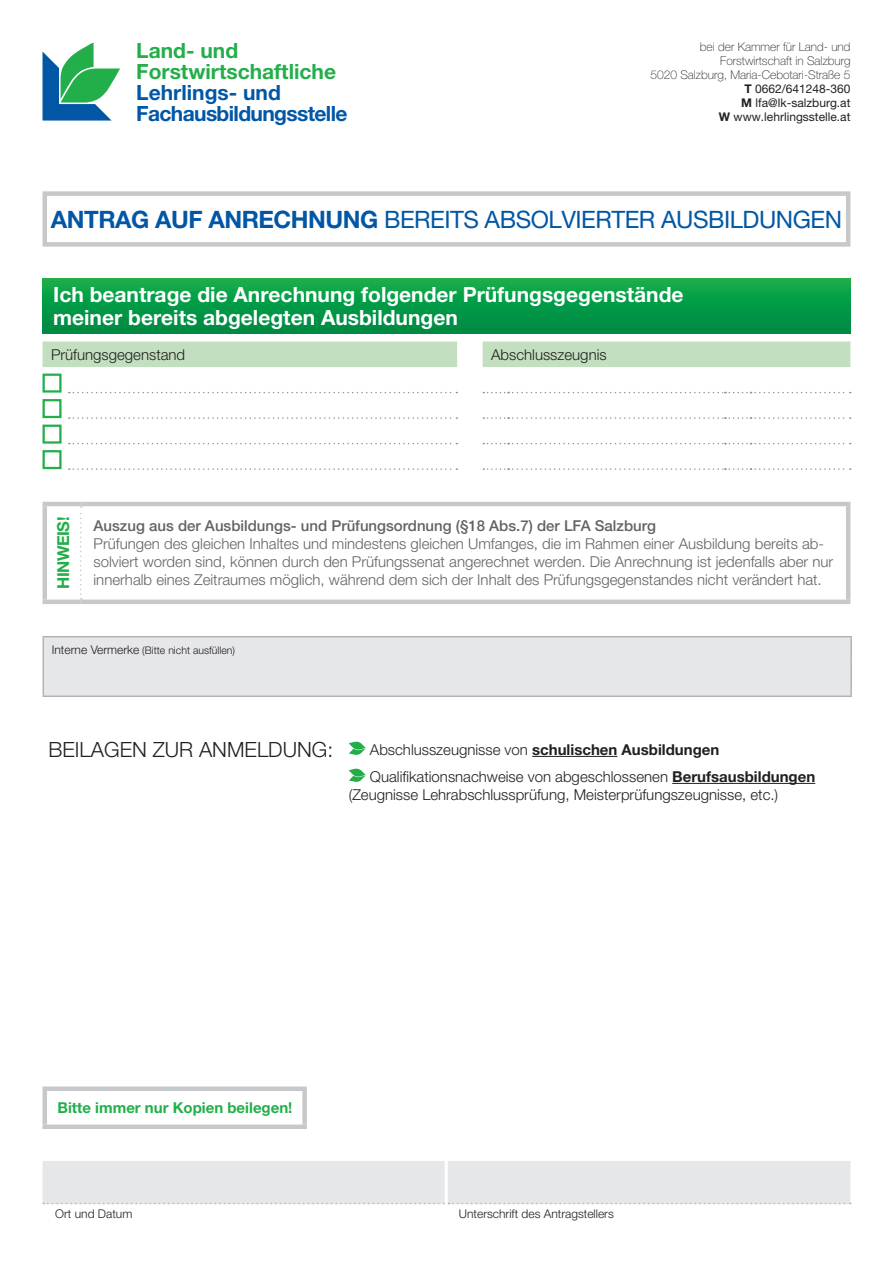
<style>
.page{position:relative;width:893px;height:1263px;background:#fff}
.page>*{position:absolute;margin:0;border:0;box-sizing:border-box;transform-origin:0 0}
.t1{font:24px "Helvetica Neue LT Pro";letter-spacing:-.02em;color:#0157a5}
.t2{font:700 21px/22.5px "Helvetica Neue LT Pro";color:#fff}
.t3{font:700 21px/21px "Helvetica Neue LT Pro";letter-spacing:-.03em;color:#0157a5}
.t4{font:700 21px/21px "Helvetica Neue LT Pro";color:#22af4a}
.t5{font:300 21px "Helvetica Neue LT Pro";color:#231f20}
.t6{font:700 16.5px "Helvetica Neue LT Pro";letter-spacing:-.03em;color:#22af4a}
.t7{font:300 15px/18px "Helvetica Neue LT Pro";color:#636366}
.t8{font:300 15px/27px "Helvetica Neue LT Pro";color:#231f20}
.t9{font:500 15px "Helvetica Neue LT Pro";color:#636366}
.t10{font:700 15px "Helvetica Neue LT Pro";color:#22af4a}
.t11{font:100 12px/13.8px "Helvetica Neue LT Pro";color:#231f20;text-align:right}
.t12{font:300 12px "Helvetica Neue LT Pro";color:#231f20}
.t13{font:300 10.5px "Helvetica Neue LT Pro";color:#231f20}
.s1{font-weight:700}
.s2{font-weight:400}
.s3{font-size:12px}
</style>
<div class="page">
<hr style="left:43px;top:502px;width:38px;height:4px;background:#c7c8ca">
<hr style="left:43px;top:506px;width:4px;height:94px;background:#c7c8ca">
<hr style="left:81px;top:502px;width:769px;height:4px;background:#c7c8ca">
<hr style="left:846px;top:506px;width:4px;height:94px;background:#c7c8ca">
<hr style="left:43px;top:600px;width:38px;height:4px;background:#c7c8ca">
<hr style="left:81px;top:600px;width:769px;height:4px;background:#c7c8ca">
<svg style="left:80px;top:506px;width:2px;height:94px"></svg>
<div style="left:43px;top:279px;width:807px;height:54px;background:linear-gradient(to bottom,#11ad4a,#008943)"></div>
<div style="left:43px;top:342px;width:807px;height:25px;background:#c2e0bf"></div>
<svg style="left:69px;top:392px;width:388px;height:1px"></svg>
<svg style="left:69px;top:417px;width:388px;height:2px"></svg>
<svg style="left:69px;top:443px;width:388px;height:1px"></svg>
<svg style="left:69px;top:468px;width:388px;height:2px"></svg>
<svg style="left:483px;top:392px;width:368px;height:1px"></svg>
<svg style="left:483px;top:417px;width:368px;height:2px"></svg>
<svg style="left:483px;top:443px;width:368px;height:1px"></svg>
<svg style="left:483px;top:468px;width:368px;height:2px"></svg>
<div style="left:43px;top:374px;width:19px;height:19px;border:2px solid #22af4a"></div>
<div style="left:43px;top:399px;width:19px;height:19px;border:2px solid #22af4a"></div>
<div style="left:43px;top:425px;width:19px;height:19px;border:2px solid #22af4a"></div>
<div style="left:43px;top:450px;width:19px;height:19px;border:2px solid #22af4a"></div>
<div style="left:44px;top:637px;width:806px;height:58px;background:#e6e7e9"></div>
<hr style="left:43px;top:636px;width:809px;height:1px;background:#b2b3b7">
<svg style="left:43px;top:637px;width:1px;height:25px"></svg>
<hr style="left:850px;top:637px;width:2px;height:25px;background:#b2b3b7">
<hr style="left:43px;top:662px;width:1px;height:33px;background:#b2b3b7">
<hr style="left:850px;top:662px;width:2px;height:33px;background:#b2b3b7">
<hr style="left:43px;top:695px;width:809px;height:2px;background:#b2b3b7">
<div style="left:43px;top:191px;width:807px;height:56px;border:4px solid #c7c8ca"></div>
<div style="left:43px;top:1161px;width:808px;height:43px;background:#e6e7e9"></div>
<hr style="left:445px;top:1203px;width:3px;height:22px;background:#fff">
<hr style="left:445px;top:1161px;width:3px;height:42px;background:#fff">
<div style="left:43px;top:1086px;width:264px;height:5px;background:#c7c8ca"></div>
<hr style="left:43px;top:1091px;width:4px;height:33px;background:#c7c8ca">
<div style="left:302px;top:1091px;width:5px;height:33px;background:#c7c8ca"></div>
<div style="left:43px;top:1124px;width:264px;height:5px;background:#c7c8ca"></div>
<hr style="left:532px;top:756px;width:85px;height:1px;background:#231f20">
<svg style="left:349px;top:741px;width:17px;height:14px"></svg>
<hr style="left:672px;top:783px;width:143px;height:1px;background:#231f20">
<svg style="left:349px;top:768px;width:17px;height:14px"></svg>
<svg style="left:43px;top:43px;width:77px;height:78px"></svg>
<h2 class="t4" style="left:136px;top:39px;width:201px">Land- und<br>Forstwirtschaftliche</h2>
<h2 class="t3" style="left:136px;top:81px;width:213px">Lehrlings- und<br>Fachausbildungsstelle</h2>
<p class="t11" style="left:650px;top:40px;width:202px">bei der Kammer für Land- und<br>Forstwirtschaft in Salzburg<br>5020 Salzburg, Maria-Cebotari-Straße 5<br><span class="s1">T</span> <span class="s2">0662/641248-360<br></span><span class="s1">M</span> <span class="s2">lfa@lk-salzburg.at<br></span><span class="s1">W</span> <span class="s2">www.lehrlingsstelle.at</span></p>
<h1 class="t1" style="left:51px;top:205px;width:792px"><span class="s1">ANTRAG AUF ANRECHNUNG</span> BEREITS ABSOLVIERTER AUSBILDUNGEN</h1>
<h2 class="t2" style="left:53px;top:283px;width:632px">Ich beantrage die Anrechnung folgender Prüfungsgegenstände meiner bereits abgelegten Ausbildungen</h2>
<p class="t8" style="left:51px;top:340px;width:136px">Prüfungsgegenstand</p>
<p class="t8" style="left:491px;top:340px;width:117px">Abschlusszeugnis</p>
<p class="t6" style="left:53px;top:589px;width:74px;rotate:-90deg">HINWEIS!</p>
<p class="t9" style="left:94px;top:517px;width:564px">Auszug aus der Ausbildungs- und Prüfungsordnung (§18 Abs.7) der LFA Salzburg</p>
<p class="t7" style="left:94px;top:535px;width:741px">Prüfungen des gleichen Inhaltes und mindestens gleichen Umfanges, die im Rahmen einer Ausbildung bereits ab&shy;solviert worden sind, können durch den Prüfungssenat angerechnet werden. Die Anrechnung ist jedenfalls aber nur innerhalb eines Zeitraumes möglich, während dem sich der Inhalt des Prüfungsgegenstandes nicht verändert hat.</p>
<p class="t13" style="left:52px;top:644px;width:185px"><span class="s3">Interne Vermerke</span> (Bitte nicht ausfüllen)</p>
<h2 class="t5" style="left:49px;top:736px;width:286px">BEILAGEN ZUR ANMELDUNG:</h2>
<p class="t8" style="left:370px;top:736px;width:447px">Abschlusszeugnisse von <span class="s1">schulischen Ausbildungen<br></span>Qualifikationsnachweise von abgeschlossenen <span class="s1">Berufsausbildungen</span></p>
<p class="t8" style="left:349px;top:781px;width:431px">(Zeugnisse Lehrabschlussprüfung, Meisterprüfungszeugnisse, etc.)</p>
<p class="t10" style="left:58px;top:1098px;width:236px">Bitte immer nur Kopien beilegen!</p>
<p class="t12" style="left:55px;top:1206px;width:79px">Ort und Datum</p>
<p class="t12" style="left:459px;top:1206px;width:156px">Unterschrift des Antragstellers</p>
</div>
